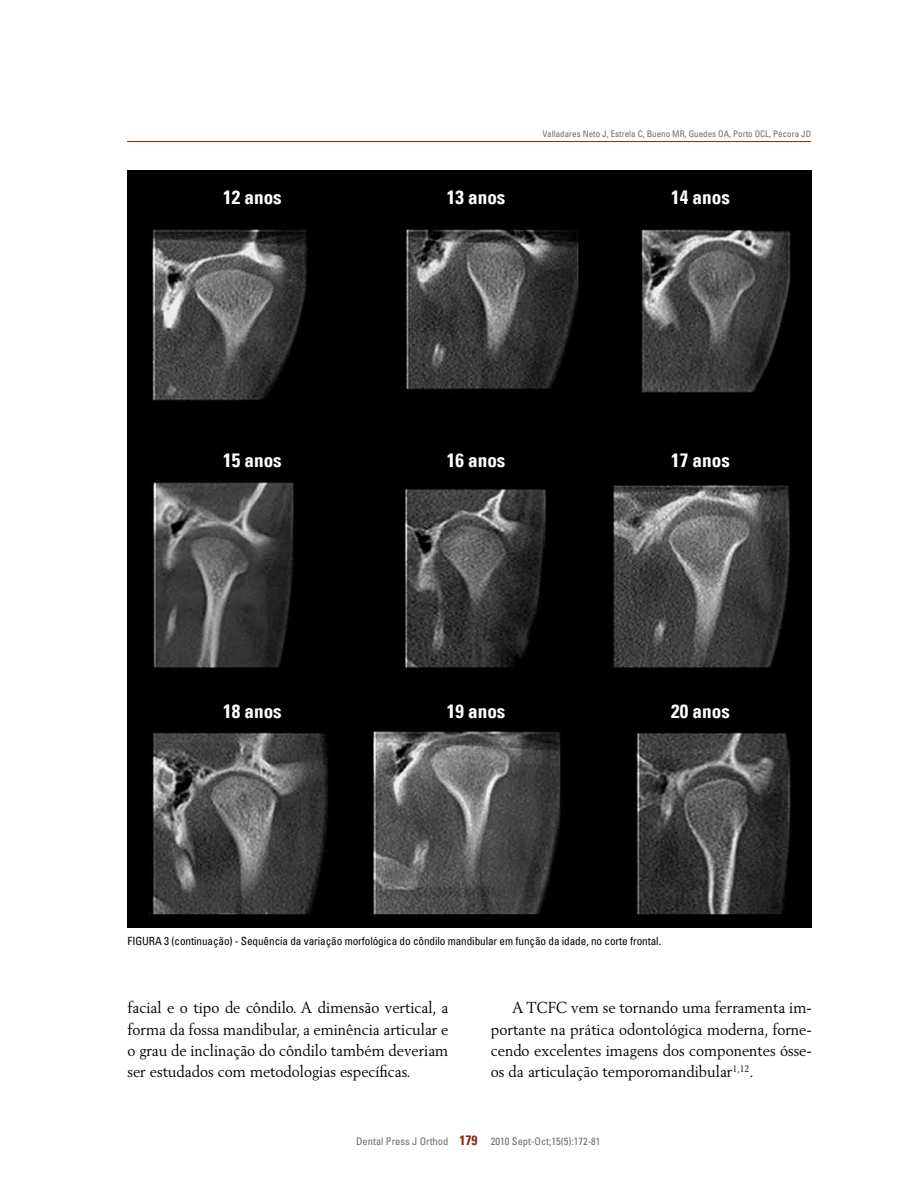
<style>
.page{position:relative;width:918px;height:1188px;background:#fff}
.page>*{position:absolute;margin:0;border:0;box-sizing:border-box;transform-origin:0 0}
.t1{font:700 condensed 19.2px "Univers";color:#fff}
.t2{font:15.75px/21.3px "Berling";color:#000;text-align:justify;scale:.95 1}
.t3{font:condensed 11.25px "Univers";letter-spacing:-.01em;color:#000}
.t4{font:condensed 10.5px "Univers";color:#6a6c6c}
.t5{font:condensed 9px "Univers";color:#6a6c6c}
.s1{font-weight:700;font-size:13.5px;color:#902119}
</style>
<div class="page">
<img style="left:128px;top:170px;width:684px;height:757px">
<div style="left:207px;top:185px;width:91px;height:30px;background:#000"></div>
<div style="left:207px;top:448px;width:91px;height:30px;background:#000"></div>
<div style="left:207px;top:699px;width:91px;height:30px;background:#000"></div>
<div style="left:431px;top:185px;width:90px;height:30px;background:#000"></div>
<div style="left:431px;top:448px;width:90px;height:30px;background:#000"></div>
<div style="left:431px;top:699px;width:90px;height:30px;background:#000"></div>
<div style="left:656px;top:185px;width:90px;height:30px;background:#000"></div>
<div style="left:656px;top:448px;width:90px;height:30px;background:#000"></div>
<div style="left:656px;top:699px;width:90px;height:30px;background:#000"></div>
<hr style="left:127px;top:141px;width:684px;height:1px;background:#902119">
<p class="t5" style="left:543px;top:128px;width:270px">Valladares Neto J, Estrela C, Bueno MR, Guedes OA, Porto OCL, Pécora JD</p>
<p class="t1" style="left:223px;top:185px;width:60px">12 anos</p>
<p class="t1" style="left:447px;top:185px;width:60px">13 anos</p>
<p class="t1" style="left:671px;top:185px;width:60px">14 anos</p>
<p class="t1" style="left:223px;top:448px;width:60px">15 anos</p>
<p class="t1" style="left:447px;top:448px;width:60px">16 anos</p>
<p class="t1" style="left:671px;top:448px;width:60px">17 anos</p>
<p class="t1" style="left:223px;top:699px;width:60px">18 anos</p>
<p class="t1" style="left:447px;top:699px;width:60px">19 anos</p>
<p class="t1" style="left:671px;top:699px;width:60px">20 anos</p>
<p class="t3" style="left:128px;top:933px;width:535px">FIGURA 3 (continuação) - Sequência da variação morfológica do côndilo mandibular em função da idade, no corte frontal.</p>
<p class="t2" style="left:128px;top:997px;width:339px">facial e o tipo de côndilo. A dimensão vertical, a forma da fossa mandibular, a eminência articular e o grau de inclinação do côndilo também deveriam ser estudados com metodologias específicas.</p>
<p class="t2" style="left:491px;top:997px;width:339px;text-indent:21px">A TCFC vem se tornando uma ferramenta im&shy;portante na prática odontológica moderna, forne&shy;cendo excelentes imagens dos componentes ósse&shy;os da articulação temporomandibular<sup>1,12</sup>.</p>
<p class="t4" style="left:356px;top:1134px;width:246px">Dental Press J Orthod <span class="s1">179</span> 2010 Sept-Oct;15(5):172-81</p>
</div>
